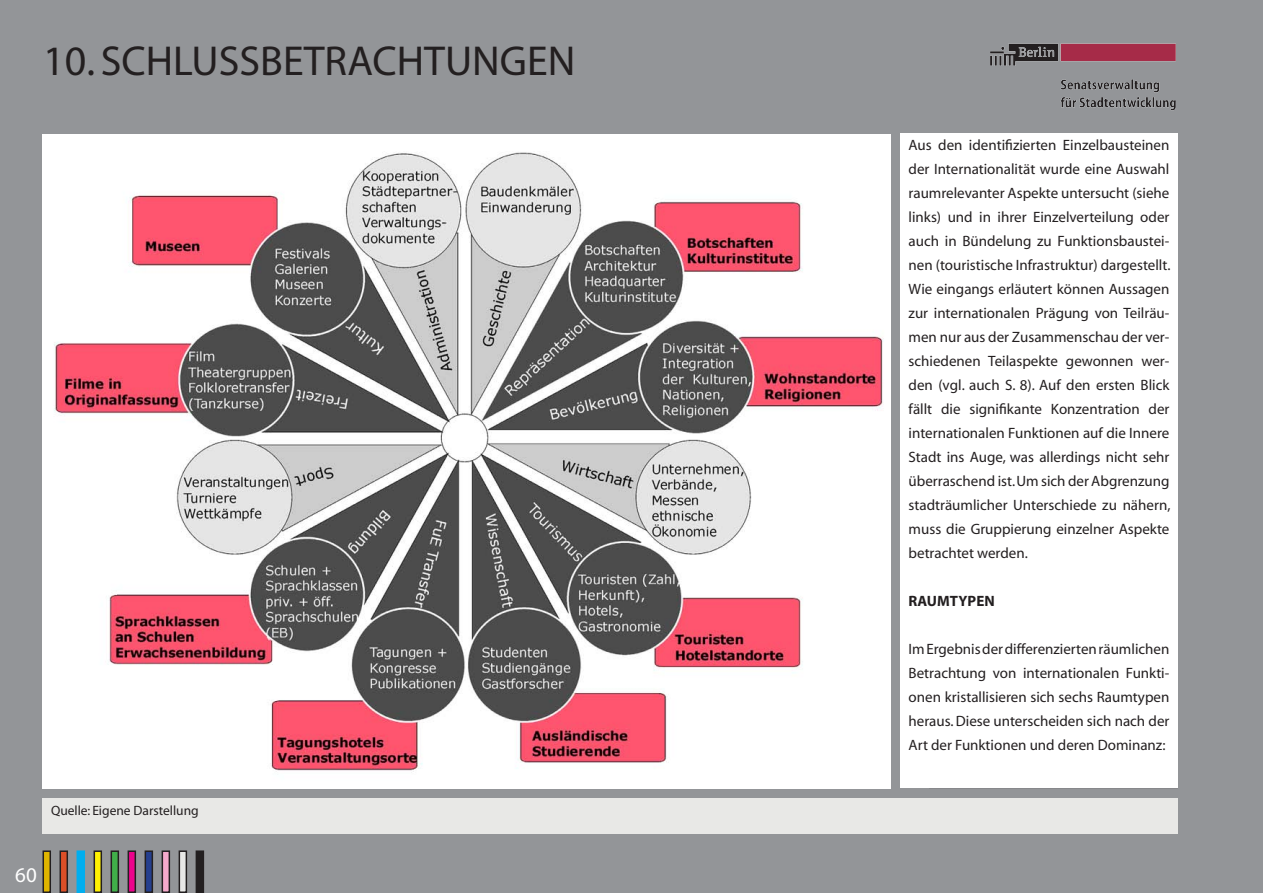
<style>
.page{position:relative;width:1263px;height:893px;background:#fff}
.page>*{position:absolute;margin:0;border:0;box-sizing:border-box;transform-origin:0 0}
.ÜInhalt{font:42px "Myriad";color:#231f20}
.t1{font:21px "Myriad";color:#fff}
.Text_normal{font:15px/24px "Myriad";color:#231f20;text-align:justify}
.ÜInhalt_Ebene2{font:700 15px "Myriad";color:#231f20}
.t2{font:13.5px "Myriad";color:#231f20}
</style>
<div class="page">
<div style="left:1px;top:1px;width:1261px;height:891px;background:#939598"></div>
<div style="left:43px;top:851px;width:7px;height:41px;background:#dfb400"></div>
<div style="left:43px;top:850px;width:8px;height:43px;border:2px solid #231f20"></div>
<div style="left:60px;top:851px;width:7px;height:41px;background:#dc4f27"></div>
<div style="left:60px;top:850px;width:8px;height:43px;border:2px solid #231f20"></div>
<div style="left:77px;top:851px;width:7px;height:41px;background:#00aeef"></div>
<div style="left:77px;top:850px;width:8px;height:43px;border:2px solid #00aeef"></div>
<div style="left:94px;top:851px;width:7px;height:41px;background:#fff101"></div>
<div style="left:94px;top:850px;width:8px;height:43px;border:2px solid #231f20"></div>
<div style="left:111px;top:851px;width:7px;height:41px;background:#40ae49"></div>
<div style="left:111px;top:850px;width:8px;height:43px;border:2px solid #231f20"></div>
<div style="left:128px;top:851px;width:7px;height:41px;background:#ed028c"></div>
<div style="left:128px;top:850px;width:8px;height:43px;border:2px solid #231f20"></div>
<div style="left:145px;top:851px;width:7px;height:41px;background:#253f8e"></div>
<div style="left:145px;top:850px;width:8px;height:43px;border:2px solid #231f20"></div>
<div style="left:162px;top:851px;width:7px;height:41px;background:#f5a9cb"></div>
<div style="left:162px;top:850px;width:8px;height:43px;border:2px solid #231f20"></div>
<div style="left:179px;top:851px;width:7px;height:41px;background:#e8e8e6"></div>
<div style="left:179px;top:850px;width:8px;height:43px;border:2px solid #231f20"></div>
<div style="left:196px;top:851px;width:7px;height:41px;background:#231f20"></div>
<div style="left:196px;top:850px;width:8px;height:43px;border:2px solid #231f20"></div>
<div style="left:900px;top:133px;width:278px;height:655px;background:#fff"></div>
<div style="left:43px;top:798px;width:1135px;height:36px;background:#e8e8e6"></div>
<img style="left:990px;top:43px;width:186px;height:68px">
<img style="left:43px;top:134px;width:847px;height:654px">
<p class="ÜInhalt" style="left:43px;top:40px;width:102px">1 0. Schlussbe</p>
<p class="ÜInhalt" style="left:304px;top:40px;width:46px">trach</p>
<p class="ÜInhalt" style="left:424px;top:40px;width:47px">tungen</p>
<p class="t2" style="left:51px;top:804px;width:149px">Quelle: Eigene Darstellung</p>
<h2 class="t1" style="left:15px;top:865px;width:23px">60</h2>
<p class="Text_normal" style="left:909px;top:134px;width:263px">Aus den identifizierten Einzelbausteinen der Internationalität wurde eine Auswahl raumrelevanter Aspekte untersucht (siehe links) und in ihrer Einzelverteilung oder auch in Bündelung zu Funktionsbaustei&shy;nen (touristische Infrastruktur) dargestellt.</p>
<p class="Text_normal" style="left:909px;top:278px;width:263px">Wie eingangs erläutert können Aussagen zur internationalen Prägung von Teilräu&shy;men nur aus der Zusammenschau der ver&shy;schiedenen Teilaspekte gewonnen wer&shy;den (vgl. auch S. 8). Auf den ersten Blick fällt die signifikante Konzentration der internationalen Funktionen auf die Innere Stadt ins Auge, was allerdings nicht sehr überraschend ist. Um sich der Abgrenzung stadträumlicher Unterschiede zu nähern, muss die Gruppierung einzelner Aspekte betrachtet werden.</p>
<p class="ÜInhalt_Ebene2" style="left:909px;top:593px;width:21px">RAUMT</p>
<p class="ÜInhalt_Ebene2" style="left:958px;top:593px;width:19px">YPEN</p>
<p class="Text_normal" style="left:909px;top:638px;width:262px">Im Ergebnis der differenzierten räumlichen Betrachtung von internationalen Funkti&shy;onen kristallisieren sich sechs Raumtypen heraus. Diese unterscheiden sich nach der Art der Funktionen und deren Dominanz:</p>
</div>
